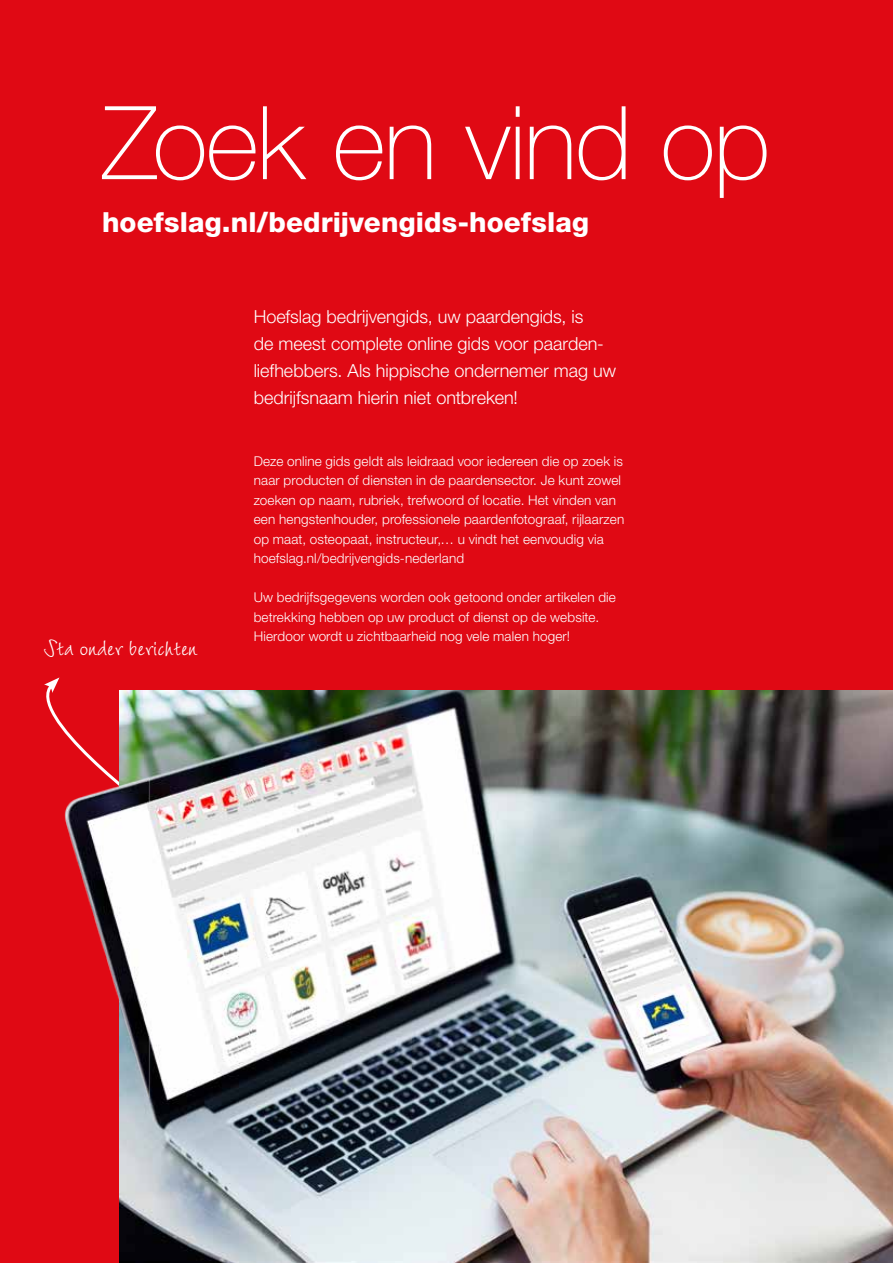
<style>
.page{position:relative;width:893px;height:1263px;background:#e00914}
.page>*{position:absolute;margin:0;border:0;box-sizing:border-box;transform-origin:0 0}
.t1{font:100 102px "Helvetica Neue LT Std";letter-spacing:-.015em;color:#fff}
.t2{font:32.25px "Wiesbaden Swing LT Std";color:#fff}
.t3{font:800 27.75px "Helvetica Neue LT Std";letter-spacing:.005em;color:#fff}
.t4{font:300 18px/27px "Helvetica Neue LT Std";color:#fff}
.t5{font:300 13.5px/19.5px "Helvetica Neue LT Std";letter-spacing:.01em;color:#fff}
</style>
<div class="page">
<hr style="left:892px;top:145px;width:1px;height:476px;background:#ededed">
<hr style="left:892px;top:0;width:1px;height:136px;background:#ededed">
<svg style="left:44px;top:677px;width:111px;height:41px"></svg>
<img style="left:54px;top:691px;width:839px;height:572px">
<h1 class="t1" style="left:102px;top:85px;width:669px">Zoek en vind op</h1>
<h3 class="t3" style="left:102px;top:205px;width:488px">hoefslag.nl/bedrijvengids-hoefslag</h3>
<h2 class="t2" style="left:44px;top:630px;width:155px">Sta onder berichten</h2>
<h3 class="t4" style="left:254px;top:303px;width:364px">Hoefslag bedrijvengids, uw paardengids, is<br>de meest complete online gids voor paarden&shy;liefhebbers. Als hippische ondernemer mag uw bedrijfsnaam hierin niet ontbreken!</h3>
<p class="t5" style="left:254px;top:451px;width:372px">Deze online gids geldt als leidraad voor iedereen die op zoek is naar producten of diensten in de paardensector. Je kunt zowel zoeken op naam, rubriek, trefwoord of locatie. Het vinden van een hengstenhouder, professionele paardenfotograaf, rijlaarzen op maat, osteopaat, instructeur,… u vindt het eenvoudig via hoefslag.nl/bedrijvengids-nederland</p>
<p class="t5" style="left:254px;top:587px;width:364px">Uw bedrijfsgegevens worden ook getoond onder artikelen die betrekking hebben op uw product of dienst op de website.<br>Hierdoor wordt u zichtbaarheid nog vele malen hoger!</p>
</div>
